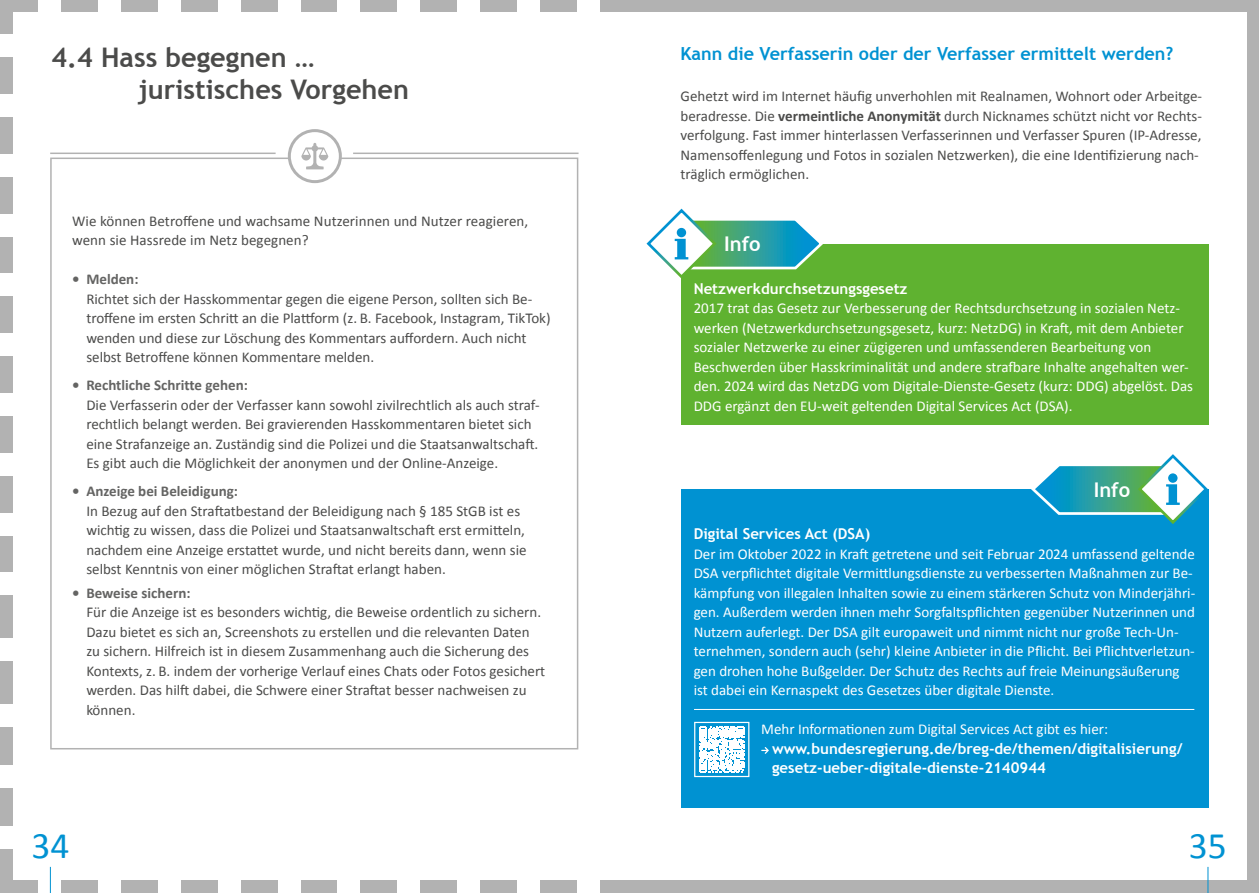
<style>
.page{position:relative;width:1259px;height:893px;background:#fff}
.page>*{position:absolute;margin:0;border:0;box-sizing:border-box;transform-origin:0 0}
.t1{font:37.5px "Calibri";color:#0092d2}
.t2{font:700 27px "Trebuchet MS";color:#4b4b4a}
.Copytext{font:700 20.25px "Trebuchet MS";color:#fff}
.Copytext-2{font:700 18px "Trebuchet MS";color:#0092d2}
.Copytext-3{font:15px/19.5px "Calibri";color:#4b4b4a}
.Copytext-4{font:15px/19.5px "Calibri";color:#fff}
.Copytext-5{font:700 15px/19.5px "Trebuchet MS";color:#fff}
.s1{font-weight:700}
.s2{font-weight:700;color:#646463}
.s3{font-family:"Trebuchet MS";font-weight:700}
.s4{font-family:"Calibri";font-weight:400}
</style>
<div class="page">
<div style="left:0;top:0;width:629px;height:893px;background:#b2b2b2"></div>
<div style="left:577px;top:0;width:22px;height:893px;background:#fff"></div>
<div style="left:517px;top:0;width:22px;height:893px;background:#fff"></div>
<div style="left:457px;top:0;width:22px;height:893px;background:#fff"></div>
<div style="left:398px;top:0;width:22px;height:893px;background:#fff"></div>
<div style="left:338px;top:0;width:22px;height:893px;background:#fff"></div>
<div style="left:278px;top:0;width:22px;height:893px;background:#fff"></div>
<div style="left:218px;top:0;width:22px;height:893px;background:#fff"></div>
<div style="left:158px;top:0;width:23px;height:893px;background:#fff"></div>
<div style="left:99px;top:0;width:22px;height:893px;background:#fff"></div>
<div style="left:39px;top:0;width:22px;height:893px;background:#fff"></div>
<div style="left:0;top:35px;width:628px;height:22px;background:#fff"></div>
<div style="left:0;top:95px;width:628px;height:22px;background:#fff"></div>
<div style="left:0;top:154px;width:628px;height:22px;background:#fff"></div>
<div style="left:0;top:214px;width:628px;height:22px;background:#fff"></div>
<div style="left:0;top:274px;width:628px;height:22px;background:#fff"></div>
<div style="left:0;top:334px;width:628px;height:22px;background:#fff"></div>
<div style="left:0;top:393px;width:628px;height:23px;background:#fff"></div>
<div style="left:0;top:453px;width:628px;height:22px;background:#fff"></div>
<div style="left:0;top:513px;width:628px;height:22px;background:#fff"></div>
<div style="left:0;top:573px;width:628px;height:22px;background:#fff"></div>
<div style="left:0;top:639px;width:628px;height:22px;background:#fff"></div>
<div style="left:0;top:705px;width:628px;height:22px;background:#fff"></div>
<div style="left:0;top:765px;width:628px;height:23px;background:#fff"></div>
<div style="left:0;top:826px;width:628px;height:22px;background:#fff"></div>
<div style="left:629px;top:0;width:630px;height:893px;background:#b2b2b2"></div>
<div style="left:13px;top:13px;width:1233px;height:867px;background:#fff"></div>
<div style="left:681px;top:490px;width:527px;height:318px;background:#0092d2"></div>
<svg style="left:761px;top:747px;width:8px;height:7px"></svg>
<svg style="left:1029px;top:454px;width:180px;height:72px"></svg>
<div style="left:50px;top:158px;width:528px;height:591px;border:2px solid #b2b2b2"></div>
<hr style="left:353px;top:153px;width:225px;height:1px;background:#b2b2b2">
<hr style="left:50px;top:153px;width:226px;height:1px;background:#b2b2b2">
<div style="left:289px;top:131px;width:51px;height:51px;background:#fff;border-radius:50%"></div>
<div style="left:288px;top:129px;width:54px;height:54px;border:3px solid #b2b2b2;border-radius:50%"></div>
<svg style="left:50px;top:867px;width:1px;height:26px"></svg>
<svg style="left:1207px;top:867px;width:1px;height:26px"></svg>
<svg style="left:301px;top:143px;width:27px;height:26px"></svg>
<div style="left:681px;top:244px;width:527px;height:180px;background:#5fb230"></div>
<svg style="left:646px;top:208px;width:177px;height:70px"></svg>
<svg style="left:699px;top:727px;width:45px;height:45px;background:#daeff8"></svg>
<div style="left:694px;top:722px;width:55px;height:55px;border:1px solid #fff"></div>
<hr style="left:694px;top:709px;width:500px;height:1px;background:#fff">
<p class="t2" style="left:51px;top:40px;width:265px">4.4 Hass begegnen …</p>
<p class="t2" style="left:138px;top:73px;width:272px">juristisches Vorgehen</p>
<p class="Copytext-3" style="left:680px;top:86px;width:523px">Gehetzt wird im Internet häufig unverhohlen mit Realnamen, Wohnort oder Arbeitge&shy;beradresse. Die <span class="s1">vermeintliche Anonymität</span> durch Nicknames schützt nicht vor Rechts&shy;verfolgung. Fast immer hinterlassen Verfasserinnen und Verfasser Spuren (IP-Adresse, Namensoffenlegung und Fotos in sozialen Netzwerken), die eine Identifizierung nach&shy;träglich ermöglichen.</p>
<p class="Copytext-2" style="left:680px;top:42px;width:494px">Kann die Verfasserin oder der Verfasser ermittelt werden?</p>
<p class="Copytext-3" style="left:72px;top:211px;width:458px">Wie können Betroffene und wachsame Nutzerinnen und Nutzer reagieren, wenn sie Hassrede im Netz begegnen?</p>
<p class="Copytext-3" style="left:86px;top:269px;width:466px;text-indent:-14px"><span class="s2">• Melden:<br></span>Richtet sich der Hasskommentar gegen die eigene Person, sollten sich Be&shy;troffene im ersten Schritt an die Plattform (z. B. Facebook, Instagram, TikTok) wenden und diese zur Löschung des Kommentars auffordern. Auch nicht selbst Betroffene können Kommentare melden.</p>
<p class="Copytext-3" style="left:86px;top:375px;width:455px;text-indent:-14px"><span class="s2">• Rechtliche Schritte gehen:<br></span>Die Verfasserin oder der Verfasser kann sowohl zivilrechtlich als auch straf&shy;rechtlich belangt werden. Bei gravierenden Hasskommentaren bietet sich eine Strafanzeige an. Zuständig sind die Polizei und die Staatsanwaltschaft.<br>Es gibt auch die Möglichkeit der anonymen und der Online-Anzeige.</p>
<p class="Copytext-3" style="left:86px;top:481px;width:442px;text-indent:-14px"><span class="s2">• Anzeige bei Beleidigung:<br></span>In Bezug auf den Straftatbestand der Beleidigung nach § 185 StGB ist es wichtig zu wissen, dass die Polizei und Staatsanwaltschaft erst ermitteln, nachdem eine Anzeige erstattet wurde, und nicht bereits dann, wenn sie selbst Kenntnis von einer möglichen Straftat erlangt haben.</p>
<p class="Copytext-3" style="left:86px;top:583px;width:460px;text-indent:-14px"><span class="s2">• Beweise sichern:<br></span>Für die Anzeige ist es besonders wichtig, die Beweise ordentlich zu sichern.<br>Dazu bietet es sich an, Screenshots zu erstellen und die relevanten Daten zu sichern. Hilfreich ist in diesem Zusammenhang auch die Sicherung des Kontexts, z. B. indem der vorherige Verlauf eines Chats oder Fotos gesichert werden. Das hilft dabei, die Schwere einer Straftat besser nachweisen zu können.</p>
<p class="Copytext" style="left:724px;top:231px;width:38px">Info</p>
<p class="Copytext-4" style="left:693px;top:279px;width:501px"><span class="s3">Netzwerkdurchsetzungsgesetz<br></span>2017 trat das Gesetz zur Verbesserung der Rechtsdurchsetzung in sozialen Netz&shy;werken (Netzwerkdurchsetzungsgesetz, kurz: NetzDG) in Kraft, mit dem Anbieter sozialer Netzwerke zu einer zügigeren und umfassenderen Bearbeitung von Beschwerden über Hasskriminalität und andere strafbare Inhalte angehalten wer&shy;den. 2024 wird das NetzDG vom Digitale-Dienste-Gesetz (kurz: DDG) abgelöst. Das DDG ergänzt den EU-weit geltenden Digital Services Act (DSA).</p>
<p class="Copytext" style="left:1093px;top:477px;width:38px">Info</p>
<p class="Copytext-4" style="left:693px;top:525px;width:503px"><span class="s3">Digital Services Act (DSA)<br></span>Der im Oktober 2022 in Kraft getretene und seit Februar 2024 umfassend geltende DSA verpflichtet digitale Vermittlungsdienste zu verbesserten Maßnahmen zur Be&shy;kämpfung von illegalen Inhalten sowie zu einem stärkeren Schutz von Minderjähri&shy;gen. Außerdem werden ihnen mehr Sorgfaltspflichten gegenüber Nutzerinnen und Nutzern auferlegt. Der DSA gilt europaweit und nimmt nicht nur große Tech-Un&shy;ternehmen, sondern auch (sehr) kleine Anbieter in die Pflicht. Bei Pflichtverletzun&shy;gen drohen hohe Bußgelder. Der Schutz des Rechts auf freie Meinungsäußerung ist dabei ein Kernaspekt des Gesetzes über digitale Dienste.</p>
<p class="Copytext-5" style="left:772px;top:719px;width:412px;text-indent:-11px"><span class="s4">Mehr Informationen zum Digital Services Act gibt es hier: </span>www.bundesregierung.de/breg-de/themen/digitalisierung/ gesetz-ueber-digitale-dienste-2140944</p>
<h1 class="t1" style="left:31px;top:822px;width:40px">34</h1>
<h1 class="t1" style="left:1189px;top:822px;width:40px">35</h1>
</div>
